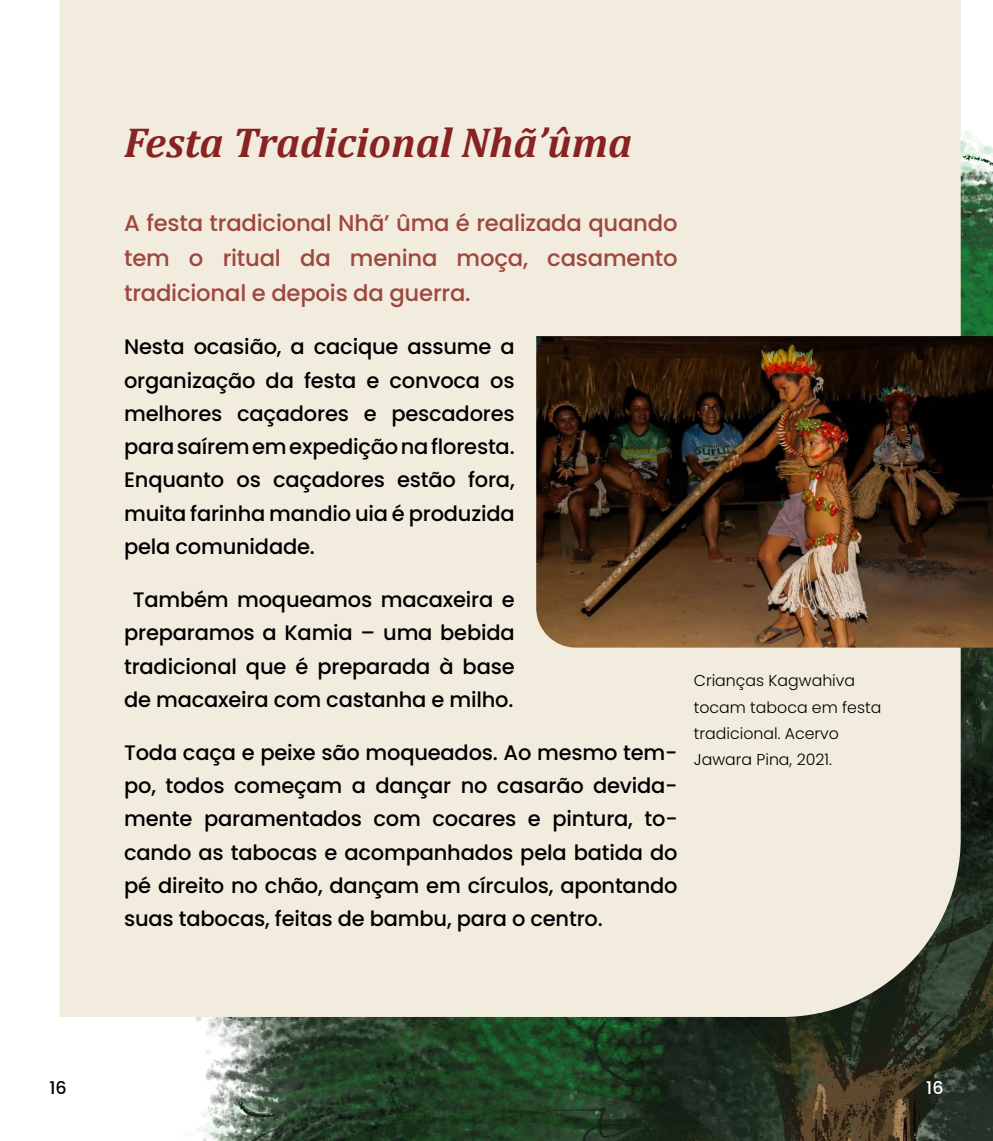
<style>
.page{position:relative;width:993px;height:1141px;background:#fff}
.page>*{position:absolute;margin:0;border:0;box-sizing:border-box;transform-origin:0 0}
.t1{font:italic 700 42px "Cambria";color:#882223}
.t2{font:500 22.75px/35px "Poppins";letter-spacing:-.01em;color:#9d473f;text-align:justify}
.t3{font:500 21px/33.2px "Poppins";letter-spacing:-.01em;color:#000;text-align:justify}
.t4{font:500 17.5px "Poppins";color:#000}
.t5{font:500 17.5px "Poppins";color:#fff}
.t6{font:300 15.75px/26.2px "Poppins";color:#000}
</style>
<div class="page">
<img style="left:59px;top:0;width:933px;height:1141px">
<div style="left:60px;top:0;width:900px;height:1017px;background:#f1ecdd"></div>
<img style="left:536px;top:336px;width:456px;height:312px">
<h1 class="t1" style="left:124px;top:113px;width:509px">Festa Tradicional Nhã’ûma</h1>
<p class="t2" style="left:124px;top:206px;width:555px">A festa tradicional Nhã’ ûma é realizada quando tem o ritual da menina moça, casamento tradicional e depois da guerra.</p>
<p class="t3" style="left:124px;top:331px;width:392px">Nesta ocasião, a cacique assume a organização da festa e convoca os melhores caçadores e pescadores para saírem em expedição na floresta.<br>Enquanto os caçadores estão fora, muita farinha mandio uia é produzida pela comunidade.</p>
<p class="t3" style="left:124px;top:583px;width:392px;text-align:center">Também moqueamos macaxeira e preparamos a Kamia – uma bebida tradicional que é preparada à base de macaxeira com castanha e milho.</p>
<p class="t3" style="left:124px;top:736px;width:555px">Toda caça e peixe são moqueados. Ao mesmo tem&shy;po, todos começam a dançar no casarão devida&shy;mente paramentados com cocares e pintura, to&shy;cando as tabocas e acompanhados pela batida do pé direito no chão, dançam em círculos, apontando suas tabocas, feitas de bambu, para o centro.</p>
<p class="t6" style="left:693px;top:668px;width:189px">Crianças Kagwahiva tocam taboca em festa tradicional. Acervo<br>Jawara Pina, 2021.</p>
<p class="t4" style="left:49px;top:1078px;width:19px">16</p>
<p class="t5" style="left:925px;top:1078px;width:19px">16</p>
</div>
